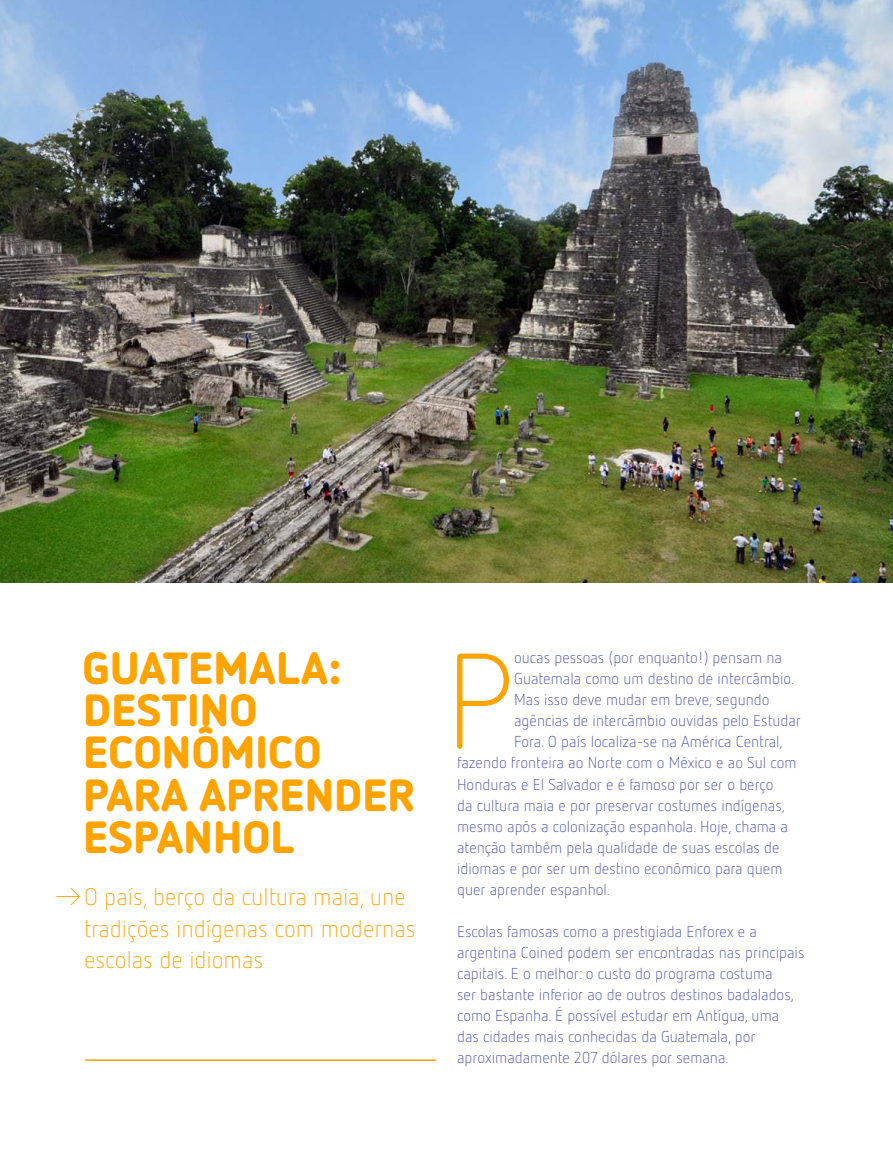
<style>
.page{position:relative;width:893px;height:1170px;background:#fff}
.page>*{position:absolute;margin:0;border:0;box-sizing:border-box;transform-origin:0 0}
.t1{font:300 133.95px "Netto OT";color:#ffa300}
.t2{font:900 45px/42px "Netto OT";color:#ffa300}
.t3{font:300 24px/31.5px "Netto OT";color:#ffa300}
.t4{font:300 15.75px/21px "Netto OT";color:#3d44ab}
</style>
<div class="page">
<img style="left:0;top:0;width:893px;height:582px">
<hr style="left:85px;top:1059px;width:351px;height:1px;background:#ffa300">
<h2 class="t2" style="left:82px;top:647px;width:334px">GUATEMALA:<br>DESTINO<br>ECONÔMICO<br>PARA APRENDER<br>ESPANHOL</h2>
<h3 class="t3" style="left:84px;top:881px;width:333px;text-indent:-31px">→ O país, berço da cultura maia, une tradições indígenas com modernas escolas de idiomas</h3>
<h1 class="t1" style="left:444px;top:625px;width:71px">P</h1>
<p class="t4" style="left:514px;top:647px;width:269px">oucas pessoas (por enquanto!) pensam na</p>
<p class="t4" style="left:514px;top:668px;width:282px">Guatemala como um destino de intercâmbio.</p>
<p class="t4" style="left:514px;top:689px;width:257px">Mas isso deve mudar em breve, segundo</p>
<p class="t4" style="left:514px;top:710px;width:288px">agências de intercâmbio ouvidas pelo Estudar</p>
<p class="t4" style="left:514px;top:731px;width:270px">Fora. O país localiza-se na América Central,</p>
<p class="t4" style="left:457px;top:752px;width:341px">fazendo fronteira ao Norte com o México e ao Sul com</p>
<p class="t4" style="left:457px;top:773px;width:318px">Honduras e El Salvador e é famoso por ser o berço</p>
<p class="t4" style="left:457px;top:794px;width:329px">da cultura maia e por preservar costumes indígenas,</p>
<p class="t4" style="left:457px;top:815px;width:332px">mesmo após a colonização espanhola. Hoje, chama a</p>
<p class="t4" style="left:457px;top:836px;width:324px">atenção também pela qualidade de suas escolas de</p>
<p class="t4" style="left:457px;top:857px;width:327px">idiomas e por ser um destino econômico para quem</p>
<p class="t4" style="left:457px;top:878px;width:154px">quer aprender espanhol.</p>
<p class="t4" style="left:457px;top:920px;width:349px">Escolas famosas como a prestigiada Enforex e a argentina Coined podem ser encontradas nas principais capitais. E o melhor: o custo do programa costuma<br>ser bastante inferior ao de outros destinos badalados, como Espanha. É possível estudar em Antígua, uma das cidades mais conhecidas da Guatemala, por aproximadamente 207 dólares por semana.</p>
</div>
